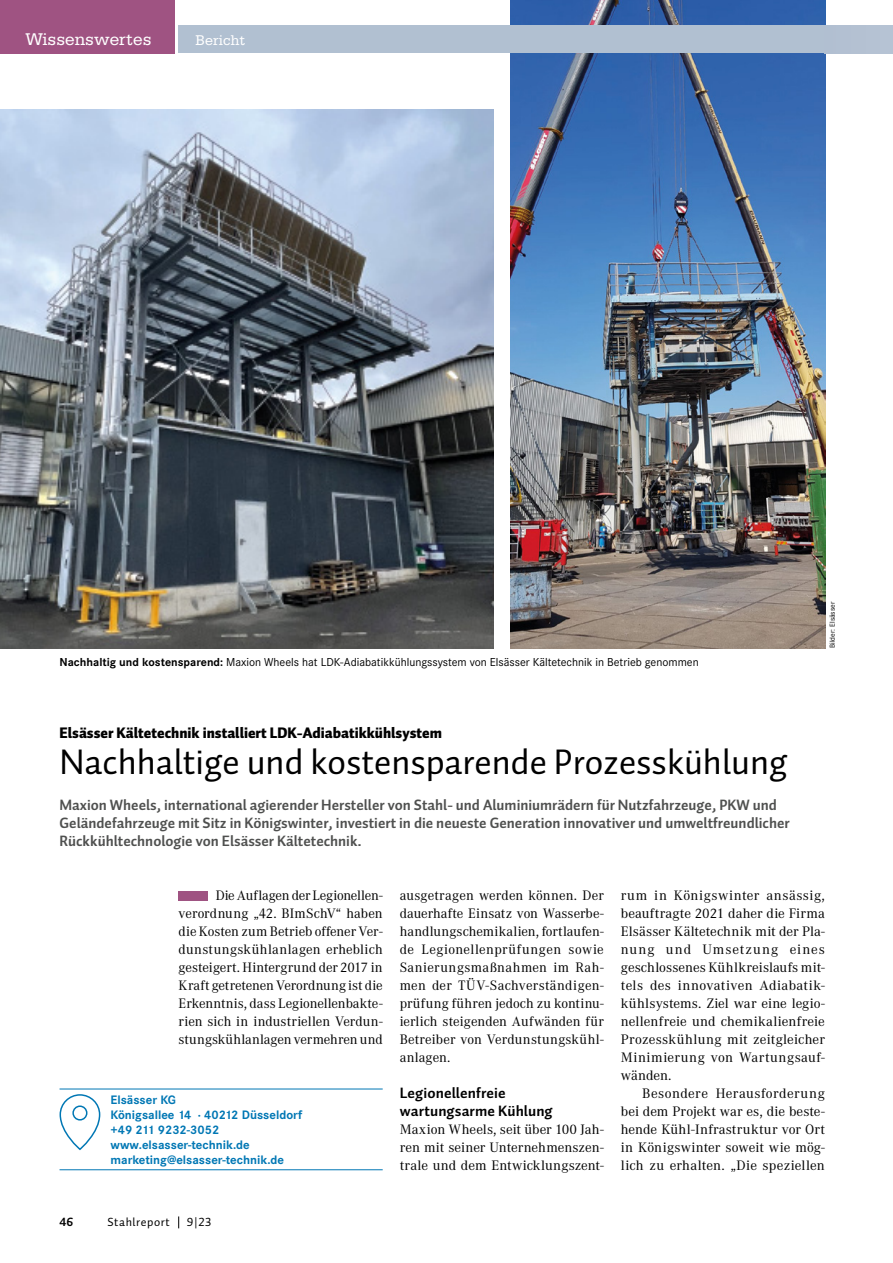
<style>
.page{position:relative;width:893px;height:1263px;background:#fff}
.page>*{position:absolute;margin:0;border:0;box-sizing:border-box;transform-origin:0 0}
.t1{font:36px "Auto 1 Regular LF";color:#000}
.t2{font:18px "Serifa BT";color:#fff}
.t3{font:15px/18px "Auto 1 Bold LF";color:#4f504f}
.t4{font:15px "Auto 1 Black LF";color:#000}
.t5{font:15px/18px "Auto 1 Bold LF";letter-spacing:.005em;color:#000}
.t6{font:15px "Serifa BT";letter-spacing:.01em;color:#fff}
.t7{font:14.25px/18px "Corporate ATOT";letter-spacing:.01em;color:#000;text-align:justify}
.t8{font:700 12.75px/15px "Corporate SOT";color:#0077b4}
.t9{font:12px "Corporate SOT";color:#000}
.t10{font:12px "Auto 1";letter-spacing:.05em;color:#000}
.t11{font:12px "Auto 1 Regular LF";color:#000}
.t12{font:12px "Auto 1 Bold LF";color:#000}
.t13{font:7.5px "Corporate SOT";color:#000}
.s1{font-weight:700}
</style>
<div class="page">
<svg style="left:178px;top:1216px;width:1px;height:12px"></svg>
<img style="left:510px;top:0;width:315px;height:648px">
<div style="left:179px;top:26px;width:646px;height:27px;background:#b1c0d1"></div>
<div style="left:825px;top:26px;width:68px;height:27px;background:#b4c1d2"></div>
<div style="left:179px;top:891px;width:29px;height:9px;background:#9f5382"></div>
<img style="left:0;top:110px;width:493px;height:538px">
<svg style="left:59px;top:1094px;width:42px;height:57px"></svg>
<hr style="left:60px;top:1089px;width:323px;height:1px;background:#0077b4">
<hr style="left:60px;top:1169px;width:323px;height:1px;background:#0077b4">
<div style="left:0;top:0;width:174px;height:53px;background:#9f5382"></div>
<p class="t2" style="left:26px;top:28px;width:128px">Wissenswertes</p>
<p class="t6" style="left:196px;top:31px;width:51px">Bericht</p>
<p class="t9" style="left:60px;top:655px;width:641px"><span class="s1">Nachhaltig und kostensparend:</span> Maxion Wheels hat LDK-Adiabatikkühlungssystem von Elsässer Kältetechnik in Betrieb genommen</p>
<p class="t4" style="left:60px;top:723px;width:384px">Elsässer Kältetechnik installiert LDK-Adiabatikkühlsystem</p>
<h1 class="t1" style="left:60px;top:740px;width:729px">Nachhaltige und kostensparende Prozesskühlung</h1>
<p class="t3" style="left:60px;top:796px;width:732px">Maxion Wheels, international agierender Hersteller von Stahl- und Aluminiumrädern für Nutzfahrzeuge, PKW und<br>Geländefahrzeuge mit Sitz in Königswinter, investiert in die neueste Generation innovativer und umweltfreundlicher<br>Rückkühltechnologie von Elsässer Kältetechnik.</p>
<p class="t13" style="left:828px;top:648px;width:48px;rotate:-90deg">Bilder: Elsässer</p>
<p class="t7" style="left:179px;top:887px;width:206px;text-indent:37px">Die Auflagen der Legionellen&shy;verordnung „42. BImSchV“ haben die Kosten zum Betrieb offener Ver&shy;dunstungskühlanlagen erheblich gesteigert. Hintergrund der 2017 in Kraft getretenen Verordnung ist die Erkenntnis, dass Legionellenbakte&shy;rien sich in industriellen Verdun&shy;stungskühlanlagen vermehren und</p>
<p class="t7" style="left:400px;top:887px;width:206px">ausgetragen werden können. Der dauerhafte Einsatz von Wasserbe&shy;handlungschemikalien, fortlaufen&shy;de Legionellenprüfungen sowie Sanierungsmaßnahmen im Rah&shy;men der TÜV-Sachverständigen&shy;prüfung führen jedoch zu kontinu&shy;ierlich steigenden Aufwänden für Betreiber von Verdunstungskühl&shy;anlagen.</p>
<p class="t5" style="left:400px;top:1084px;width:154px">Legionellenfreie wartungsarme Kühlung</p>
<p class="t7" style="left:400px;top:1121px;width:206px">Maxion Wheels, seit über 100 Jah&shy;ren mit seiner Unternehmenszen&shy;trale und dem Entwicklungszent-</p>
<p class="t8" style="left:111px;top:1093px;width:193px">Elsässer KG<br>Königsallee 14 · 40212 Düsseldorf +49 211 9232-3052 www.elsasser-technik.de marketing@elsasser-technik.de</p>
<p class="t7" style="left:621px;top:887px;width:206px">rum in Königswinter ansässig, beauftragte 2021 daher die Firma Elsässer Kältetechnik mit der Pla&shy;nung und Umsetzung eines geschlossenes Kühlkreislaufs mit&shy;tels des innovativen Adiabatik&shy;kühlsystems. Ziel war eine legio&shy;nellenfreie und chemikalienfreie Prozesskühlung mit zeitgleicher Minimierung von Wartungsauf&shy;wänden.</p>
<p class="t7" style="left:621px;top:1085px;width:206px;text-indent:21px">Besondere Herausforderung bei dem Projekt war es, die beste&shy;hende Kühl-Infrastruktur vor Ort in Königswinter soweit wie mög&shy;lich zu erhalten. „Die speziellen</p>
<p class="t12" style="left:60px;top:1214px;width:15px">46</p>
<p class="t10" style="left:107px;top:1214px;width:64px">Stahlreport</p>
<p class="t11" style="left:187px;top:1215px;width:26px">9|23</p>
</div>
